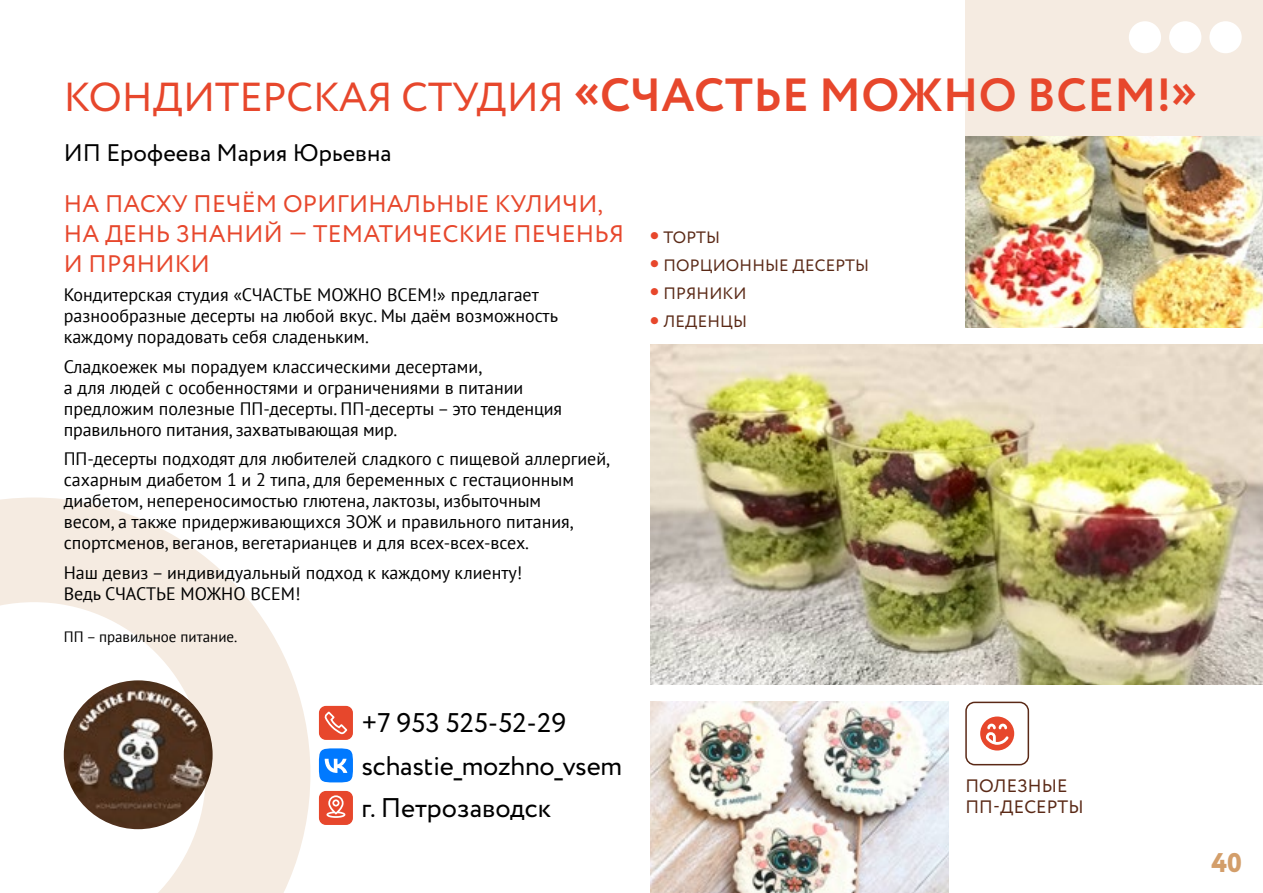
<style>
.page{position:relative;width:1263px;height:893px;background:#fff}
.page>*{position:absolute;margin:0;border:0;box-sizing:border-box;transform-origin:0 0}
.t1{font:700 46.5px "Circe";letter-spacing:.01em;color:#e7472c}
.t2{font:27px/42.5px "Circe";letter-spacing:-.01em;color:#000}
.t3{font:800 27px "Circe";color:#d39e6a}
.t4{font:24px/30px "Circe";letter-spacing:.01em;color:#e7472c}
.t5{font:24px "Circe";color:#000}
.t6{font:18px/21px "PT Sans";color:#000}
.t7{font:18px/21px "Circe";letter-spacing:.01em;color:#5a2916}
.t8{font:16.5px "Circe";letter-spacing:.01em;color:#5a2916}
.t9{font:15px "PT Sans";color:#000}
.s1{font-weight:400;font-size:40.5px}
.s2{font-weight:800;font-size:24px;color:#e7472c}
</style>
<div class="page">
<div style="left:965px;top:0;width:298px;height:327px;background:#f5ebe1"></div>
<div style="left:1129px;top:21px;width:32px;height:32px;background:#fff;border-radius:50%"></div>
<div style="left:1169px;top:21px;width:32px;height:32px;background:#fff;border-radius:50%"></div>
<div style="left:1209px;top:21px;width:33px;height:32px;background:#fff;border-radius:50%"></div>
<svg style="left:0;top:497px;width:310px;height:396px;fill:#f5ebe1"></svg>
<svg style="left:319px;top:706px;width:34px;height:34px"></svg>
<svg style="left:319px;top:748px;width:34px;height:34px"></svg>
<img style="left:651px;top:702px;width:297px;height:191px">
<img style="left:651px;top:344px;width:612px;height:341px">
<img style="left:965px;top:136px;width:298px;height:191px">
<img style="left:64px;top:680px;width:149px;height:149px">
<svg style="left:319px;top:791px;width:34px;height:34px"></svg>
<div style="left:965px;top:702px;width:64px;height:63px;border:2px solid #5a2916;border-radius:9px"></div>
<svg style="left:980px;top:716px;width:34px;height:35px"></svg>
<h1 class="t1" style="left:64px;top:64px;width:1135px"><span class="s1">КОНДИТЕРСКАЯ СТУДИЯ</span> «СЧАСТЬЕ МОЖНО ВСЕМ!»</h1>
<h3 class="t5" style="left:64px;top:136px;width:329px">ИП Ерофеева Мария Юрьевна</h3>
<h3 class="t4" style="left:64px;top:189px;width:562px">НА ПАСХУ ПЕЧЁМ ОРИГИНАЛЬНЫЕ КУЛИЧИ,<br>НА ДЕНЬ ЗНАНИЙ — ТЕМАТИЧЕСКИЕ ПЕЧЕНЬЯ<br>И ПРЯНИКИ</h3>
<p class="t6" style="left:64px;top:284px;width:496px">Кондитерская студия «СЧАСТЬЕ МОЖНО ВСЕМ!» предлагает разнообразные десерты на любой вкус. Мы даём возможность каждому порадовать себя сладеньким.</p>
<p class="t6" style="left:64px;top:355px;width:500px">Сладкоежек мы порадуем классическими десертами,<br>а для людей с особенностями и ограничениями в питании предложим полезные ПП-десерты. ПП-десерты – это тенденция правильного питания, захватывающая мир.</p>
<p class="t6" style="left:64px;top:448px;width:548px">ПП-десерты подходят для любителей сладкого с пищевой аллергией, сахарным диабетом 1 и 2 типа, для беременных с гестационным диабетом, непереносимостью глютена, лактозы, избыточным<br>весом, а также придерживающихся ЗОЖ и правильного питания, спортсменов, веганов, вегетарианцев и для всех-всех-всех.</p>
<p class="t6" style="left:64px;top:561px;width:460px">Наш девиз – индивидуальный подход к каждому клиенту!<br>Ведь СЧАСТЬЕ МОЖНО ВСЕМ!</p>
<p class="t9" style="left:64px;top:627px;width:175px">ПП – правильное питание.</p>
<p class="t8" style="left:651px;top:226px;width:71px"><span class="s2">•</span> ТОРТЫ</p>
<p class="t8" style="left:651px;top:254px;width:220px"><span class="s2">•</span> ПОРЦИОННЫЕ ДЕСЕРТЫ</p>
<p class="t8" style="left:651px;top:282px;width:98px"><span class="s2">•</span> ПРЯНИКИ</p>
<p class="t8" style="left:651px;top:311px;width:98px"><span class="s2">•</span> ЛЕДЕНЦЫ</p>
<h2 class="t2" style="left:361px;top:703px;width:262px">+7 953 525-52-29 schastie_mozhno_vsem</h2>
<h2 class="t2" style="left:361px;top:788px;width:191px">г. Петрозаводск</h2>
<p class="t7" style="left:965px;top:776px;width:120px">ПОЛЕЗНЫЕ<br>ПП-ДЕСЕРТЫ</p>
<h2 class="t3" style="left:1211px;top:844px;width:32px">40</h2>
</div>
